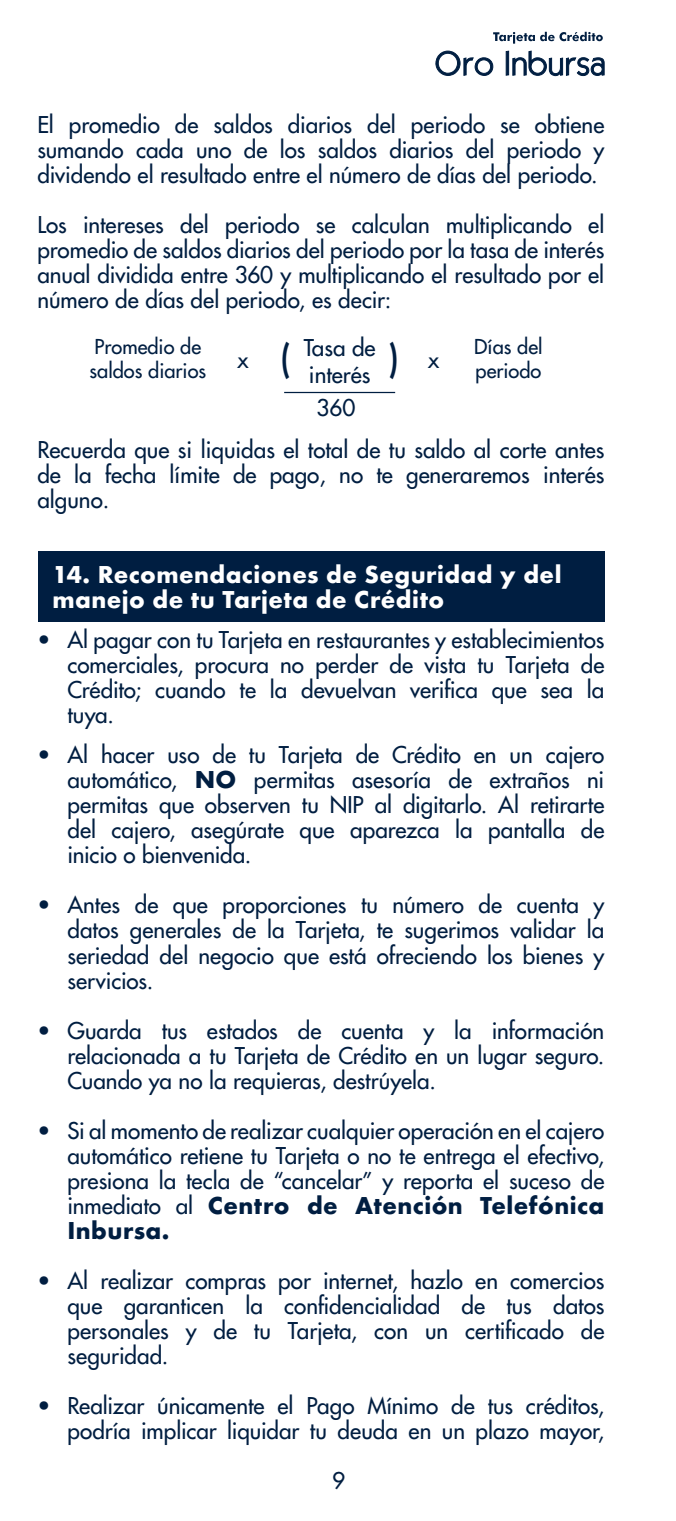
<style>
.page{position:relative;width:676px;height:1521px;background:#fff}
.page>*{position:absolute;margin:0;border:0;box-sizing:border-box;transform-origin:0 0}
.t1{font:37.5px "Futura";color:#001e41}
.No_Spacing{font:22.5px/25px "Futura";color:#001e41;text-align:justify}
.t2{font:700 22.5px/25px "Futura";letter-spacing:.02em;color:#fff}
.t3{font:20px/24px "Futura";color:#001e41}
.s1{font-weight:700}
</style>
<div class="page">
<svg style="left:435px;top:51px;width:170px;height:25px"></svg>
<svg style="left:493px;top:32px;width:110px;height:12px"></svg>
<div style="left:38px;top:551px;width:567px;height:70px;background:#001e41"></div>
<hr style="left:284px;top:392px;width:111px;height:1px;background:#001e41">
<p class="No_Spacing" style="left:37px;top:112px;width:568px">El promedio de saldos diarios del periodo se obtiene sumando cada uno de los saldos diarios del periodo y dividendo el resultado entre el número de días del periodo.</p>
<p class="No_Spacing" style="left:37px;top:212px;width:568px">Los intereses del periodo se calculan multiplicando el promedio de saldos diarios del periodo por la tasa de interés anual dividida entre 360 y multiplicando el resultado por el número de días del periodo, es decir:</p>
<p class="t3" style="left:90px;top:334px;width:118px">Promedio de saldos diarios</p>
<p class="No_Spacing" style="left:238px;top:347px;width:13px">x</p>
<p class="t1" style="left:281px;top:334px;width:12px">(</p>
<p class="No_Spacing" style="left:304px;top:334px;width:73px;line-height:27px">Tasa de interés</p>
<p class="t3" style="left:474px;top:334px;width:70px">Días del periodo</p>
<p class="t1" style="left:388px;top:334px;width:12px">)</p>
<p class="No_Spacing" style="left:428px;top:347px;width:13px">x</p>
<p class="No_Spacing" style="left:316px;top:395px;width:41px">360</p>
<p class="No_Spacing" style="left:37px;top:437px;width:568px">Recuerda que si liquidas el total de tu saldo al corte antes de la fecha límite de pago, no te generaremos interés alguno.</p>
<p class="t2" style="left:52px;top:562px;width:511px">14. Recomendaciones de Seguridad y del manejo de tu Tarjeta de Crédito</p>
<p class="No_Spacing" style="left:67px;top:627px;width:538px;text-indent:-30px">• Al pagar con tu Tarjeta en restaurantes y establecimientos comerciales, procura no perder de vista tu Tarjeta de Crédito; cuando te la devuelvan verifica que sea la tuya.</p>
<p class="No_Spacing" style="left:67px;top:742px;width:539px;text-indent:-30px">• Al hacer uso de tu Tarjeta de Crédito en un cajero automático, <span class="s1">NO</span> permitas asesoría de extraños ni permitas que observen tu NIP al digitarlo. Al retirarte del cajero, asegúrate que aparezca la pantalla de inicio o bienvenida.</p>
<p class="No_Spacing" style="left:67px;top:892px;width:538px;text-indent:-30px">• Antes de que proporciones tu número de cuenta y datos generales de la Tarjeta, te sugerimos validar la seriedad del negocio que está ofreciendo los bienes y servicios.</p>
<p class="No_Spacing" style="left:67px;top:1017px;width:538px;text-indent:-30px">• Guarda tus estados de cuenta y la información relacionada a tu Tarjeta de Crédito en un lugar seguro.<br>Cuando ya no la requieras, destrúyela.</p>
<p class="No_Spacing" style="left:67px;top:1117px;width:538px;text-indent:-30px">• Si al momento de realizar cualquier operación en el cajero automático retiene tu Tarjeta o no te entrega el efectivo, presiona la tecla de “cancelar” y reporta el suceso de inmediato al <span class="s1">Centro de Atención Telefónica Inbursa.</span></p>
<p class="No_Spacing" style="left:67px;top:1267px;width:539px;text-indent:-30px">• Al realizar compras por internet, hazlo en comercios que garanticen la confidencialidad de tus datos personales y de tu Tarjeta, con un certificado de seguridad.</p>
<p class="No_Spacing" style="left:37px;top:1392px;width:568px;text-align:right">• Realizar únicamente el Pago Mínimo de tus créditos, podría implicar liquidar tu deuda en un plazo mayor,</p>
<p class="No_Spacing" style="left:332px;top:1467px;width:15px">9</p>
</div>
